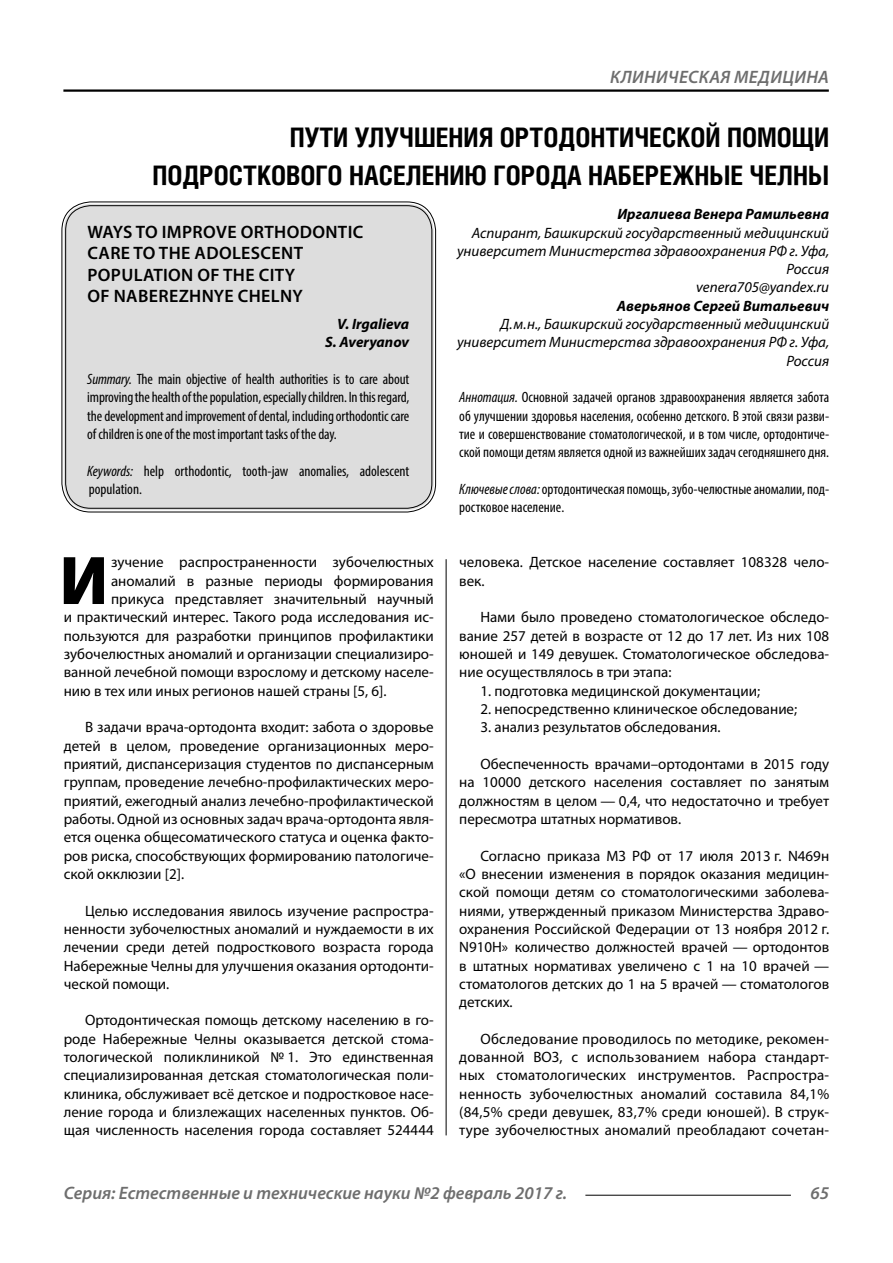
<style>
.page{position:relative;width:893px;height:1263px;background:#fff}
.page>*{position:absolute;margin:0;border:0;box-sizing:border-box;transform-origin:0 0}
.Bukvica{font:900 69.3px "Myriad Pro";color:#000}
.Header{font:700 27px/37.5px "Helios Cond";color:#000;text-align:right}
.Header-eng{font:600 18px/21.6px "Myriad Pro";letter-spacing:.02em;color:#000}
.t1{font:italic 600 18px "Myriad Pro";color:#6e6e6e}
.t2{font:italic 600 18px "Myriad Pro";letter-spacing:.02em;color:#6e6e6e}
.Normal{font:15px/18.3px "Myriad Pro";color:#000;text-align:justify}
.Bukvica-2{font:15px "Myriad Pro";color:#000}
.Annotation-rus{font:condensed 15px/18.3px "Myriad Pro";color:#000;text-align:justify}
.Annotation-eng{font:condensed 15px/18.3px "Myriad Pro";letter-spacing:-.005em;color:#000;text-align:justify}
.Author-doc{font:italic 15px/18.3px "Myriad Pro";color:#000;text-align:right}
.Author{font:italic 700 15px "Myriad Pro";color:#000}
.Author-eng{font:italic 700 15px "Myriad Pro";color:#000}
.s1{font-style:italic}
</style>
<div class="page">
<hr style="left:63px;top:89px;width:766px;height:3px;background:#000">
<hr style="left:585px;top:1195px;width:206px;height:1px;background:#000">
<div style="left:64px;top:204px;width:370px;height:306px;background:#ddd;border-radius:27px"></div>
<div style="left:62px;top:202px;width:374px;height:310px;border:1px solid #000;border-radius:29px"></div>
<div style="left:65px;top:205px;width:367px;height:304px;border:1px solid #000;border-radius:25px"></div>
<hr style="left:446px;top:559px;width:1px;height:576px;background:#000">
<p class="t2" style="left:610px;top:66px;width:220px">КЛИНИЧЕСКАЯ МЕДИЦИНА</p>
<p class="Header" style="left:152px;top:118px;width:678px">ПУТИ УЛУЧШЕНИЯ ОРТОДОНТИЧЕСКОЙ ПОМОЩИ<br>ПОДРОСТКОВОГО НАСЕЛЕНИЮ ГОРОДА НАБЕРЕЖНЫЕ ЧЕЛНЫ</p>
<p class="Author" style="left:617px;top:204px;width:213px">Иргалиева Венера Рамильевна</p>
<p class="Author-doc" style="left:457px;top:223px;width:374px">Аспирант, Башкирский государственный медицинский университет Министерства здравоохранения РФ г. Уфа,<br>Россия</p>
<p class="Author-doc" style="left:696px;top:278px;width:134px">venera705@yandex.ru</p>
<p class="Author" style="left:617px;top:296px;width:214px">Аверьянов Сергей Витальевич</p>
<p class="Author-doc" style="left:457px;top:315px;width:374px">Д.м.н., Башкирский государственный медицинский университет Министерства здравоохранения РФ г. Уфа,<br>Россия</p>
<p class="Annotation-rus" style="left:459px;top:388px;width:371px"><span class="s1">Аннотация.</span> Основной задачей органов здравоохранения является забота об улучшении здоровья населения, особенно детского. В этой связи разви&shy;тие и совершенствование стоматологической, и в том числе, ортодонтиче&shy;ской помощи детям является одной из важнейших задач сегодняшнего дня.</p>
<p class="Annotation-rus" style="left:459px;top:480px;width:371px"><span class="s1">Ключевые слова:</span> ортодонтическая помощь, зубо-челюстные аномалии, под&shy;ростковое население.</p>
<p class="Header-eng" style="left:87px;top:220px;width:277px">WAYS TO IMPROVE ORTHODONTIC<br>CARE TO THE ADOLESCENT<br>POPULATION OF THE CITY<br>OF NABEREZHNYE CHELNY</p>
<p class="Author-eng" style="left:337px;top:314px;width:74px">V. Irgalieva</p>
<p class="Author-eng" style="left:325px;top:333px;width:86px">S. Averyanov</p>
<p class="Annotation-eng" style="left:87px;top:370px;width:324px"><span class="s1">Summary.</span> The main objective of health authorities is to care about improving the health of the population, especially children. In this regard, the development and improvement of dental, including orthodontic care of children is one of the most important tasks of the day.</p>
<p class="Annotation-eng" style="left:87px;top:461px;width:323px"><span class="s1">Keywords:</span> help orthodontic, tooth-jaw anomalies, adolescent population.</p>
<p class="Bukvica" style="left:59px;top:534px;width:50px">И</p>
<p class="Bukvica-2" style="left:111px;top:553px;width:324px">зучение распространенности зубочелюстных</p>
<p class="Bukvica-2" style="left:111px;top:571px;width:324px">аномалий в разные периоды формирования</p>
<p class="Bukvica-2" style="left:111px;top:590px;width:324px">прикуса представляет значительный научный</p>
<p class="Bukvica-2" style="left:64px;top:608px;width:371px">и практический интерес. Такого рода исследования ис-</p>
<p class="Bukvica-2" style="left:64px;top:626px;width:371px">пользуются для разработки принципов профилактики</p>
<p class="Bukvica-2" style="left:64px;top:645px;width:371px">зубочелюстных аномалий и организации специализиро-</p>
<p class="Bukvica-2" style="left:64px;top:663px;width:371px">ванной лечебной помощи взрослому и детскому населе-</p>
<p class="Bukvica-2" style="left:64px;top:681px;width:324px">нию в тех или иных регионов нашей страны [5, 6].</p>
<p class="Normal" style="left:64px;top:718px;width:371px;text-indent:21px">В задачи врача-ортодонта входит: забота о здоровье детей в целом, проведение организационных меро&shy;приятий, диспансеризация студентов по диспансерным группам, проведение лечебно-профилактических меро&shy;приятий, ежегодный анализ лечебно-профилактической работы. Одной из основных задач врача-ортодонта явля&shy;ется оценка общесоматического статуса и оценка факто&shy;ров риска, способствующих формированию патологиче&shy;ской окклюзии [2].</p>
<p class="Normal" style="left:64px;top:901px;width:371px;text-indent:21px">Целью исследования явилось изучение распростра&shy;ненности зубочелюстных аномалий и нуждаемости в их лечении среди детей подросткового возраста города Набережные Челны для улучшения оказания ортодонти&shy;ческой помощи.</p>
<p class="Normal" style="left:64px;top:1011px;width:371px;text-indent:21px">Ортодонтическая помощь детскому населению в го&shy;роде Набережные Челны оказывается детской стома&shy;тологической поликлиникой № 1. Это единственная специализированная детская стоматологическая поли&shy;клиника, обслуживает всё детское и подростковое насе&shy;ление города и близлежащих населенных пунктов. Об&shy;щая численность населения города составляет 524444</p>
<p class="Normal" style="left:459px;top:553px;width:371px">человека. Детское население составляет 108328 чело&shy;век.</p>
<p class="Normal" style="left:459px;top:608px;width:371px;text-indent:21px">Нами было проведено стоматологическое обследо&shy;вание 257 детей в возрасте от 12 до 17 лет. Из них 108 юношей и 149 девушек. Стоматологическое обследова&shy;ние осуществлялось в три этапа:</p>
<p class="Normal" style="left:480px;top:681px;width:281px">1. подготовка медицинской документации;</p>
<p class="Normal" style="left:480px;top:699px;width:318px">2. непосредственно клиническое обследование;</p>
<p class="Normal" style="left:480px;top:718px;width:242px">3. анализ результатов обследования.</p>
<p class="Normal" style="left:459px;top:754px;width:371px;text-indent:21px">Обеспеченность врачами–ортодонтами в 2015 году на 10000 детского населения составляет по занятым должностям в целом — 0,4, что недостаточно и требует пересмотра штатных нормативов.</p>
<p class="Normal" style="left:459px;top:846px;width:371px;text-indent:21px">Согласно приказа МЗ РФ от 17 июля 2013 г. N469н «О внесении изменения в порядок оказания медицин&shy;ской помощи детям со стоматологическими заболева&shy;ниями, утвержденный приказом Министерства Здраво&shy;охранения Российской Федерации от 13 ноября 2012 г.<br>N910Н» количество должностей врачей — ортодонтов в штатных нормативах увеличено с 1 на 10 врачей — стоматологов детских до 1 на 5 врачей — стоматологов детских.</p>
<p class="Normal" style="left:459px;top:1029px;width:371px;text-indent:21px">Обследование проводилось по методике, рекомен&shy;дованной ВОЗ, с использованием набора стандарт&shy;ных стоматологических инструментов. Распростра&shy;ненность зубочелюстных аномалий составила 84,1% (84,5% среди девушек, 83,7% среди юношей). В струк&shy;туре зубочелюстных аномалий преобладают сочетан-</p>
<p class="t1" style="left:64px;top:1182px;width:505px">Серия: Естественные и технические науки №2 февраль 2017 г.</p>
<p class="t1" style="left:810px;top:1182px;width:20px">65</p>
</div>
